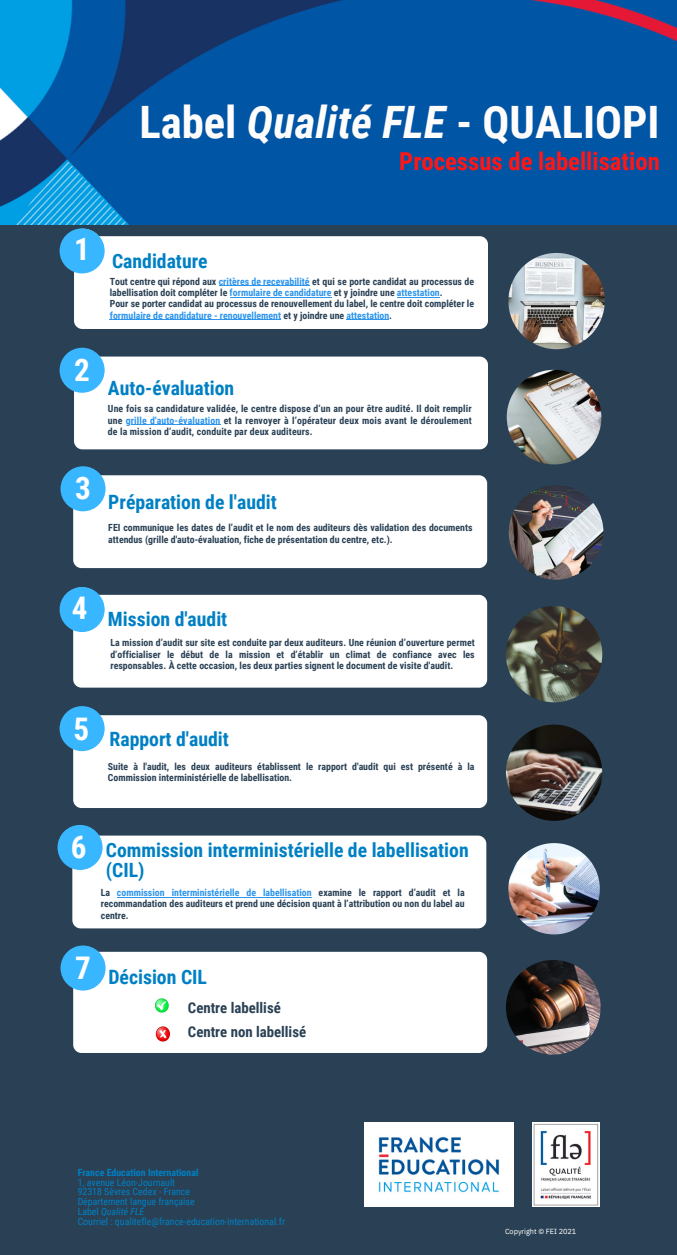
<style>
.page{position:relative;width:677px;height:1255px;background:#fff}
.page>*{position:absolute;margin:0;border:0;box-sizing:border-box;transform-origin:0 0}
.t1{font:700 44.7px "Roboto Condensed";color:#fffcfc}
.t2{font:700 31.2px "Roboto Condensed";color:#fff}
.t3{font:700 31.1px "Roboto Condensed";color:#fff}
.t4{font:700 24.7px "Roboto Condensed";color:#ff1616}
.t5{font:700 19.8px "Roboto Condensed";color:#0080c4}
.t6{font:700 19.7px/20.3px "Roboto Condensed";color:#0080c4}
.t7{font:700 14.8px "Roboto Condensed";color:#2a4155}
.t8{font:9.9px "Roboto Condensed";color:#0080c4}
.t9{font:700 9.9px "Roboto Condensed";color:#0080c4}
.t10{font:italic 9.9px "Roboto Condensed";color:#0080c4}
.t11{font:700 9.8px/11.3px "Roboto Condensed";color:#2a4155}
.t12{font:7.4px "IBM Plex Sans";letter-spacing:-.005em;color:#fff}
.s1{font-style:italic}
.s2{color:#2d95ec}
.s3{font-style:normal}
</style>
<div class="page">
<div style="left:0;top:0;width:676px;height:1255px;background:#2a4155"></div>
<div style="left:74px;top:236px;width:414px;height:93px;background:#fff"></div>
<div style="left:74px;top:357px;width:414px;height:92px;background:#fff"></div>
<div style="left:73px;top:475px;width:414px;height:93px;background:#fff"></div>
<div style="left:73px;top:595px;width:414px;height:93px;background:#fff"></div>
<div style="left:61px;top:587px;width:42px;height:43px;background:#3782a4;border-radius:50%"></div>
<div style="left:73px;top:715px;width:414px;height:93px;background:#fff"></div>
<div style="left:72px;top:835px;width:414px;height:93px;background:#fff"></div>
<div style="left:73px;top:952px;width:414px;height:101px;background:#fff"></div>
<img style="left:508px;top:253px;width:96px;height:96px">
<img style="left:506px;top:370px;width:95px;height:94px">
<img style="left:508px;top:485px;width:95px;height:95px">
<img style="left:506px;top:606px;width:96px;height:96px">
<img style="left:506px;top:724px;width:96px;height:97px">
<img style="left:508px;top:843px;width:91px;height:91px">
<img style="left:506px;top:960px;width:94px;height:94px">
<img style="left:155px;top:998px;width:14px;height:14px">
<img style="left:155px;top:1026px;width:14px;height:15px">
<img style="left:532px;top:1123px;width:67px;height:84px">
<img style="left:364px;top:1123px;width:149px;height:84px">
<img style="left:0;top:0;width:676px;height:224px">
<div style="left:60px;top:945px;width:46px;height:45px;background:#38b6ff;border-radius:50%"></div>
<hr style="left:411px;top:288px;width:40px;height:4px;background:#fff">
<div style="left:60px;top:228px;width:45px;height:45px;background:#38b6ff;border-radius:50%"></div>
<div style="left:60px;top:348px;width:45px;height:45px;background:#38b6ff;border-radius:50%"></div>
<div style="left:60px;top:466px;width:46px;height:45px;background:#38b6ff;border-radius:50%"></div>
<div style="left:60px;top:587px;width:45px;height:45px;background:#38b6ff;border-radius:50%"></div>
<div style="left:60px;top:706px;width:45px;height:45px;background:#38b6ff;border-radius:50%"></div>
<div style="left:57px;top:825px;width:46px;height:45px;background:#38b6ff;border-radius:50%"></div>
<hr style="left:117px;top:897px;width:194px;height:1px;background:#2d95ec">
<hr style="left:126px;top:424px;width:94px;height:1px;background:#2d95ec">
<hr style="left:219px;top:286px;width:90px;height:1px;background:#2d95ec">
<hr style="left:397px;top:297px;width:42px;height:1px;background:#2d95ec">
<hr style="left:110px;top:319px;width:171px;height:1px;background:#2d95ec">
<hr style="left:346px;top:319px;width:43px;height:1px;background:#2d95ec">
<svg style="left:125px;top:415px;width:94px;height:10px"></svg>
<svg style="left:229px;top:290px;width:108px;height:11px"></svg>
<hr style="left:401px;top:291px;width:41px;height:3px;background:#fff">
<hr style="left:113px;top:315px;width:168px;height:4px;background:#fff">
<svg style="left:348px;top:311px;width:48px;height:10px"></svg>
<svg style="left:217px;top:274px;width:93px;height:10px"></svg>
<hr style="left:122px;top:891px;width:188px;height:3px;background:#fff">
<p class="t1" style="left:139px;top:97px;width:521px">Label <span class="s1">Qualité FLE</span> - QUALIOPI</p>
<p class="t4" style="left:399px;top:147px;width:262px">Processus de labellisation</p>
<p class="t3" style="left:74px;top:231px;width:17px">1</p>
<p class="t3" style="left:74px;top:352px;width:17px">2</p>
<p class="t3" style="left:75px;top:470px;width:17px">3</p>
<p class="t6" style="left:112px;top:251px;width:97px">Candidature</p>
<p class="t11" style="left:110px;top:276px;width:366px">Tout centre qui répond aux <span class="s2">critères de recevabilité</span> et qui se porte candidat au processus de labellisation doit compléter le <span class="s2">formulaire de candidature</span> et y joindre une <span class="s2">attestation</span>.</p>
<p class="t11" style="left:110px;top:298px;width:366px">Pour se porter candidat au processus de renouvellement du label, le centre doit compléter le <span class="s2">formulaire de candidature - renouvellement</span> et y joindre une <span class="s2">attestation</span>.</p>
<p class="t6" style="left:108px;top:378px;width:128px">Auto-évaluation</p>
<p class="t11" style="left:108px;top:403px;width:365px;text-align:justify">Une fois sa candidature validée, le centre dispose d’un an pour être audité. Il doit remplir une <span class="s2">grille d'auto-évaluation</span> et la renvoyer à l’opérateur deux mois avant le déroulement de la mission d’audit, conduite par deux auditeurs.</p>
<p class="t6" style="left:108px;top:492px;width:170px">Préparation de l'audit</p>
<p class="t11" style="left:108px;top:522px;width:365px">FEI communique les dates de l’audit et le nom des auditeurs dès validation des documents attendus (grille d'auto-évaluation, fiche de présentation du centre, etc.).</p>
<p class="t3" style="left:72px;top:590px;width:17px">4</p>
<p class="t3" style="left:73px;top:711px;width:17px">5</p>
<p class="t6" style="left:108px;top:609px;width:121px">Mission d'audit</p>
<p class="t11" style="left:110px;top:637px;width:366px;text-align:justify">La mission d’audit sur site est conduite par deux auditeurs. Une réunion d’ouverture permet d’officialiser le début de la mission et d’établir un climat de confiance avec les responsables. À cette occasion, les deux parties signent le document de visite d'audit.</p>
<p class="t6" style="left:110px;top:729px;width:121px">Rapport d'audit</p>
<p class="t11" style="left:108px;top:760px;width:368px">Suite à l'audit, les deux auditeurs établissent le rapport d'audit qui est présenté à la<br>Commission interministérielle de labellisation.</p>
<p class="t3" style="left:71px;top:829px;width:17px">6</p>
<p class="t6" style="left:106px;top:840px;width:364px">Commission interministérielle de labellisation (CIL)</p>
<p class="t11" style="left:101px;top:887px;width:365px;text-align:justify">La <span class="s2">commission interministérielle de labellisation</span> examine le rapport d’audit et la recommandation des auditeurs et prend une décision quant à l’attribution ou non du label au centre.</p>
<p class="t2" style="left:75px;top:949px;width:17px">7</p>
<p class="t5" style="left:108px;top:966px;width:100px">Décision CIL</p>
<p class="t7" style="left:188px;top:999px;width:94px">Centre labellisé</p>
<p class="t7" style="left:188px;top:1023px;width:120px">Centre non labellisé</p>
<p class="t9" style="left:78px;top:1166px;width:122px">France Education International</p>
<p class="t8" style="left:78px;top:1176px;width:99px">1, avenue Léon-Journault</p>
<p class="t8" style="left:78px;top:1186px;width:114px">92318 Sèvres Cedex - France</p>
<p class="t8" style="left:78px;top:1196px;width:118px">Département langue française</p>
<p class="t10" style="left:78px;top:1206px;width:68px"><span class="s3">Label</span> Qualité FLE</p>
<p class="t8" style="left:78px;top:1216px;width:209px">Courriel : qualitefle@france-education-international.fr</p>
<p class="t12" style="left:505px;top:1226px;width:73px">Copyright © FEI 2021</p>
</div>
